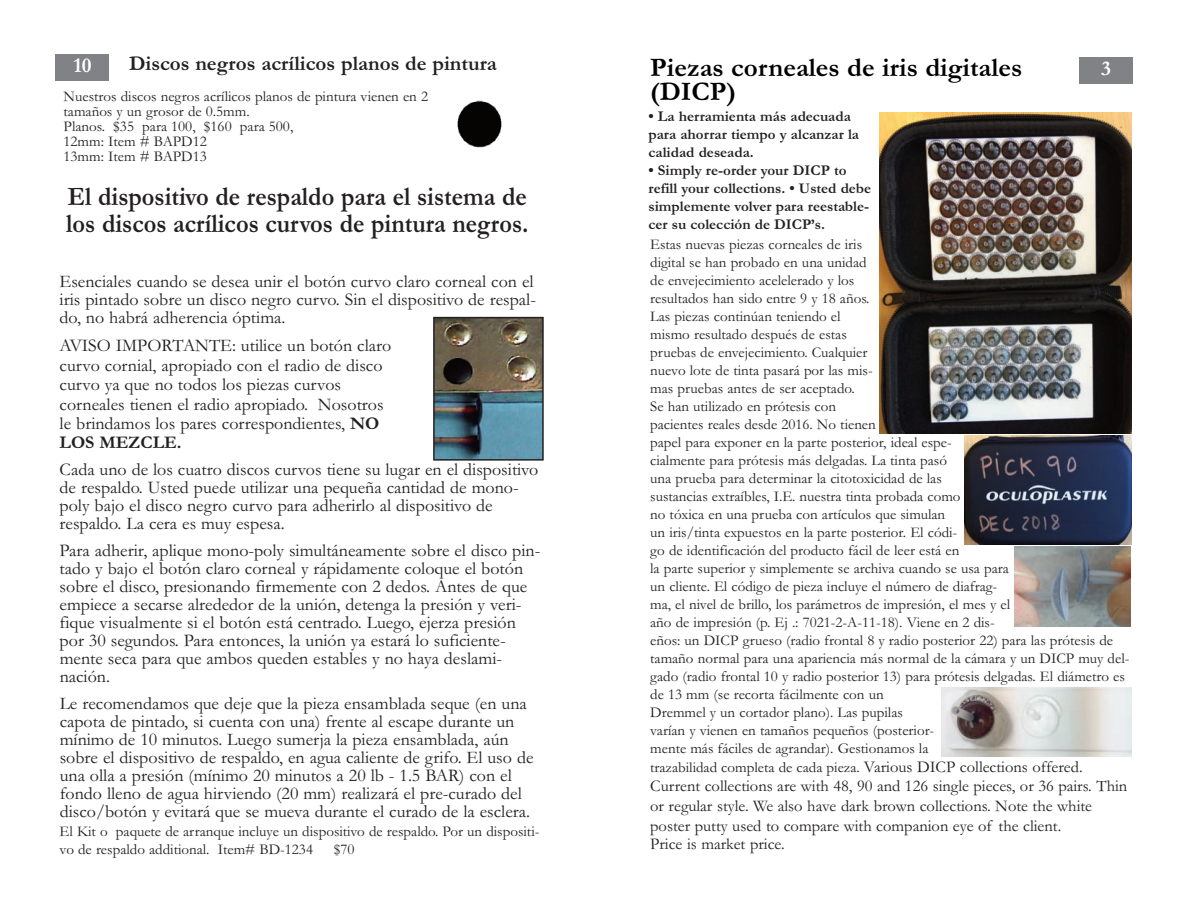
<style>
.page{position:relative;width:1188px;height:918px;background:#fff}
.page>*{position:absolute;margin:0;border:0;box-sizing:border-box;transform-origin:0 0}
.t1{font:700 27px/27px "Garamond";color:#231f20;scale:.9 1}
.t2{font:700 27px/24px "Garamond";color:#000}
.t3{font:700 21px "Garamond";color:#231f20}
.t4{font:700 21px "Garamond";color:#fff}
.t5{font:18px/18px "Garamond";color:#231f20}
.t6{font:16.5px/19.8px "Garamond";color:#231f20}
.t7{font:15px/18px "Garamond";color:#231f20}
.t8{font:700 15px/18px "Garamond";color:#231f20}
.s1{font-size:16.5px}
.s2{font-weight:700}
</style>
<div class="page">
<div style="left:56px;top:54px;width:54px;height:27px;background:#808285"></div>
<div style="left:1079px;top:57px;width:54px;height:27px;background:#808285"></div>
<img style="left:436px;top:320px;width:105px;height:138px">
<div style="left:433px;top:317px;width:111px;height:144px;border:2px solid #231f20"></div>
<img style="left:457px;top:100px;width:45px;height:48px">
<img style="left:879px;top:113px;width:253px;height:321px">
<img style="left:942px;top:688px;width:190px;height:69px">
<img style="left:1015px;top:546px;width:116px;height:80px">
<img style="left:965px;top:436px;width:167px;height:108px">
<h2 class="t3" style="left:129px;top:50px;width:369px">Discos negros acrílicos planos de pintura</h2>
<h1 class="t2" style="left:650px;top:55px;width:374px">Piezas corneales de iris digitales (DICP)</h1>
<p class="t8" style="left:649px;top:107px;width:212px">• La herramienta más adecuada para ahorrar tiempo y alcanzar la calidad deseada.</p>
<p class="t8" style="left:649px;top:161px;width:224px">• Simply re-order your DICP to refill your collections. • Usted debe simplemente volver para reestable&shy;cer su colección de DICP’s.</p>
<p class="t7" style="left:650px;top:234px;width:481px">Estas nuevas piezas corneales de iris<br>digital se han probado en una unidad<br>de envejecimiento acelelerado y los<br>resultados han sido entre 9 y 18 años.<br>Las piezas continúan teniendo el<br>mismo resultado después de estas<br>pruebas de envejecimiento. Cualquier<br>nuevo lote de tinta pasará por las mis-<br>mas pruebas antes de ser aceptado.<br>Se han utilizado en prótesis con<br>pacientes reales desde 2016. No tienen<br>papel para exponer en la parte posterior, ideal espe-<br>cialmente para prótesis más delgadas. La tinta pasó<br>una prueba para determinar la citotoxicidad de las<br>sustancias extraíbles, I.E. nuestra tinta probada como<br>no tóxica en una prueba con artículos que simulan<br>un iris/tinta expuestos en la parte posterior. El códi-<br>go de identificación del producto fácil de leer está en<br>la parte superior y simplemente se archiva cuando se usa para<br>un cliente. El código de pieza incluye el número de diafrag-<br>ma, el nivel de brillo, los parámetros de impresión, el mes y el<br>año de impresión (p. Ej .: 7021-2-A-11-18). Viene en 2 dis-<br>eños: un DICP grueso (radio frontal 8 y radio posterior 22) para las prótesis de tamaño normal para una apariencia más normal de la cámara y un DICP muy del&shy;gado (radio frontal 10 y radio posterior 13) para prótesis delgadas. El diámetro es de 13 mm (se recorta fácilmente con un<br>Dremmel y un cortador plano). Las pupilas<br>varían y vienen en tamaños pequeños (posterior-<br>mente más fáciles de agrandar). Gestionamos la<br>trazabilidad completa de cada pieza. <span class="s1">Various DICP collections offered.</span></p>
<p class="t6" style="left:650px;top:776px;width:479px">Current collections are with 48, 90 and 126 single pieces, or 36 pairs. Thin or regular style. We also have dark brown collections. Note the white poster putty used to compare with companion eye of the client.</p>
<p class="t6" style="left:650px;top:833px;width:136px">Price is market price.</p>
<h2 class="t4" style="left:73px;top:53px;width:20px">10</h2>
<h2 class="t4" style="left:1101px;top:56px;width:11px">3</h2>
<p class="t7" style="left:64px;top:89px;width:366px;line-height:15px">Nuestros discos negros acrílicos planos de pintura vienen en 2 tamaños y un grosor de 0.5mm.<br>Planos. $35 para 100, $160 para 500,<br>12mm: Item # BAPD12<br>13mm: Item # BAPD13</p>
<h1 class="t1" style="left:66px;top:182px;width:515px">El dispositivo de respaldo para el sistema de los discos acrílicos curvos de pintura negros.</h1>
<p class="t5" style="left:60px;top:271px;width:478px">Esenciales cuando se desea unir el botón curvo claro corneal con el iris pintado sobre un disco negro curvo. Sin el dispositivo de respal&shy;do, no habrá adherencia óptima.</p>
<p class="t5" style="left:60px;top:335px;width:333px;line-height:19.5px">AVISO IMPORTANTE: utilice un botón claro curvo cornial, apropiado con el radio de disco curvo ya que no todos los piezas curvos corneales tienen el radio apropiado. Nosotros le brindamos los pares correspondientes, <span class="s2">NO LOS MEZCLE.</span></p>
<p class="t5" style="left:60px;top:460px;width:480px">Cada uno de los cuatro discos curvos tiene su lugar en el dispositivo de respaldo. Usted puede utilizar una pequeña cantidad de mono&shy;poly bajo el disco negro curvo para adherirlo al dispositivo de respaldo. La cera es muy espesa.</p>
<p class="t5" style="left:60px;top:541px;width:482px">Para adherir, aplique mono-poly simultáneamente sobre el disco pin&shy;tado y bajo el botón claro corneal y rápidamente coloque el botón sobre el disco, presionando firmemente con 2 dedos. Antes de que empiece a secarse alrededor de la unión, detenga la presión y veri&shy;fique visualmente si el botón está centrado. Luego, ejerza presión por 30 segundos. Para entonces, la unión ya estará lo suficiente&shy;mente seca para que ambos queden estables y no haya deslami&shy;nación.</p>
<p class="t5" style="left:60px;top:694px;width:475px">Le recomendamos que deje que la pieza ensamblada seque (en una capota de pintado, si cuenta con una) frente al escape durante un mínimo de 10 minutos. Luego sumerja la pieza ensamblada, aún sobre el dispositivo de respaldo, en agua caliente de grifo. El uso de una olla a presión (mínimo 20 minutos a 20 lb - 1.5 BAR) con el fondo lleno de agua hirviendo (20 mm) realizará el pre-curado del disco/botón y evitará que se mueva durante el curado de la esclera.</p>
<p class="t7" style="left:60px;top:821px;width:481px">El Kit o paquete de arranque incluye un dispositivo de respaldo. Por un dispositi&shy;vo de respaldo additional. Item# BD-1234</p>
<p class="t7" style="left:334px;top:839px;width:22px">$70</p>
</div>
